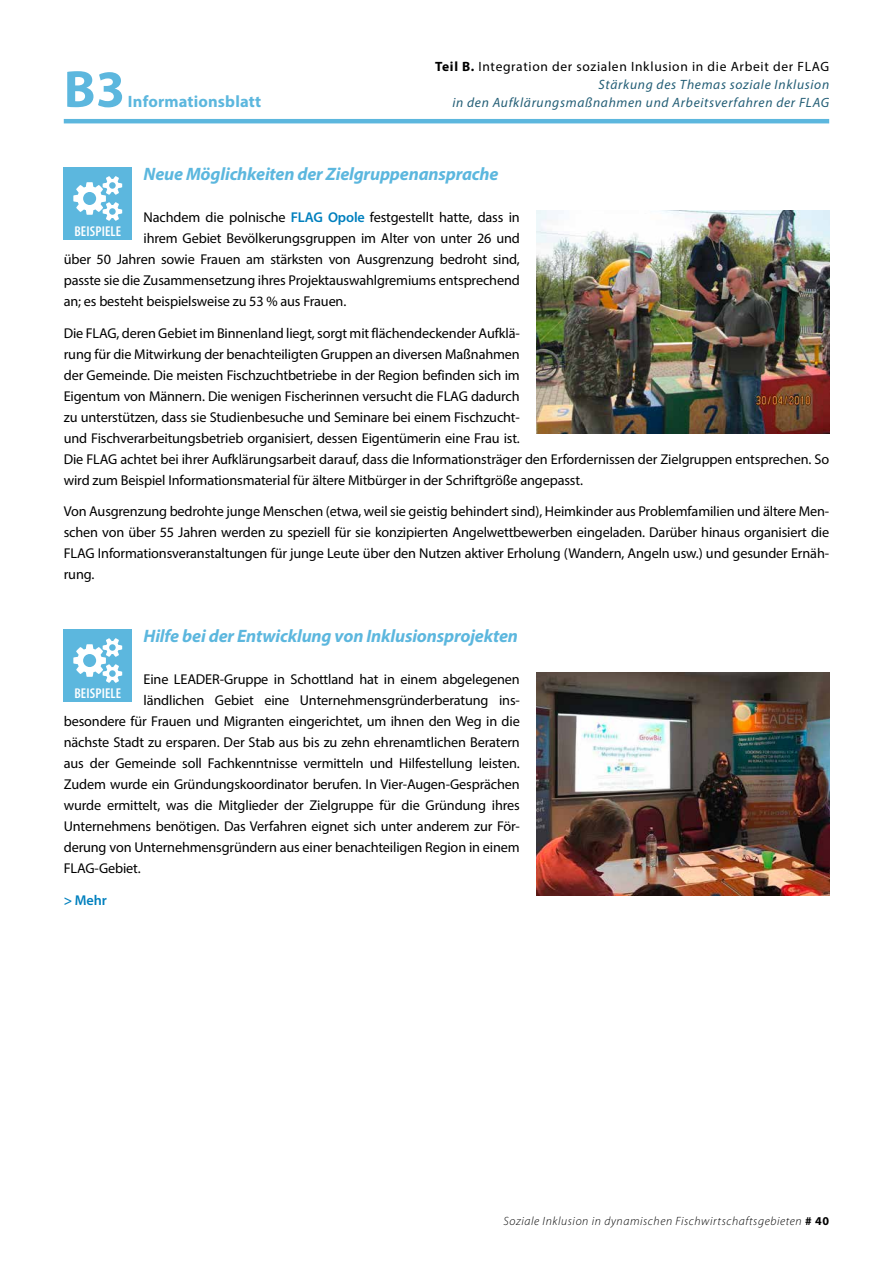
<style>
.page{position:relative;width:893px;height:1263px;background:#fff}
.page>*{position:absolute;margin:0;border:0;box-sizing:border-box;transform-origin:0 0}
.t1{font:700 52.5px "Myriad Pro";color:#5cb7de}
.t2{font:italic 700 18px "Myriad Pro";letter-spacing:-.01em;color:#5cb7de}
.t3{font:700 16.5px "Myriad Pro";letter-spacing:.01em;color:#5cb7de}
.t4{font:14.25px/21px "Myriad Pro";letter-spacing:-.01em;color:#000}
.t5{font:600 condensed 14.25px "Myriad Pro";letter-spacing:.01em;color:#fff}
.t6{font:600 14.25px "Myriad Pro";color:#0080be}
.t7{font:13.5px/18px "Myriad Pro";letter-spacing:.05em;color:#000;text-align:right}
.t8{font:italic 13.5px "Myriad Pro";letter-spacing:.05em;color:#225d75}
.t9{font:italic 300 12px "Myriad Pro";letter-spacing:.05em;color:#000}
.s1{font-weight:700}
.s2{font-style:italic;color:#225d75}
.s3{font-weight:600;color:#0080be}
.s4{font-weight:700;font-style:normal}
</style>
<div class="page">
<hr style="left:64px;top:119px;width:765px;height:4px;background:#5cb7de">
<div style="left:64px;top:168px;width:68px;height:72px;background:#5cb7de"></div>
<svg style="left:73px;top:176px;width:49px;height:45px"></svg>
<img style="left:537px;top:210px;width:292px;height:224px">
<div style="left:64px;top:630px;width:68px;height:72px;background:#5cb7de"></div>
<svg style="left:73px;top:638px;width:49px;height:45px"></svg>
<img style="left:537px;top:672px;width:292px;height:224px">
<p class="t7" style="left:435px;top:57px;width:395px"><span class="s1">Teil B.</span> Integration der sozialen Inklusion in die Arbeit der FLAG<br><span class="s2">Stärkung des Themas soziale Inklusion</span></p>
<h1 class="t1" style="left:64px;top:55px;width:63px">B3</h1>
<p class="t3" style="left:128px;top:91px;width:135px">Informationsblatt</p>
<p class="t8" style="left:452px;top:94px;width:378px">in den Aufklärungsmaßnahmen und Arbeitsverfahren der FLAG</p>
<p class="t2" style="left:144px;top:162px;width:357px">Neue Möglichkeiten der Zielgruppenansprache</p>
<p class="t4" style="left:144px;top:206px;width:378px">Nachdem die polnische <span class="s3">FLAG Opole</span> festgestellt hatte, dass in</p>
<p class="t4" style="left:144px;top:228px;width:378px">ihrem Gebiet Bevölkerungsgruppen im Alter von unter 26 und</p>
<p class="t4" style="left:64px;top:249px;width:458px">über 50 Jahren sowie Frauen am stärksten von Ausgrenzung bedroht sind,</p>
<p class="t4" style="left:64px;top:270px;width:458px">passte sie die Zusammensetzung ihres Projektauswahlgremiums entsprechend</p>
<p class="t4" style="left:64px;top:291px;width:284px">an; es besteht beispielsweise zu 53 % aus Frauen.</p>
<p class="t4" style="left:64px;top:322px;width:767px">Die FLAG, deren Gebiet im Binnenland liegt, sorgt mit flächendeckender Aufklä-<br>rung für die Mitwirkung der benachteiligten Gruppen an diversen Maßnahmen<br>der Gemeinde. Die meisten Fischzuchtbetriebe in der Region befinden sich im<br>Eigentum von Männern. Die wenigen Fischerinnen versucht die FLAG dadurch<br>zu unterstützen, dass sie Studienbesuche und Seminare bei einem Fischzucht-<br>und Fischverarbeitungsbetrieb organisiert, dessen Eigentümerin eine Frau ist.<br>Die FLAG achtet bei ihrer Aufklärungsarbeit darauf, dass die Informationsträger den Erfordernissen der Zielgruppen entsprechen. So wird zum Beispiel Informationsmaterial für ältere Mitbürger in der Schriftgröße angepasst.</p>
<p class="t4" style="left:64px;top:501px;width:767px;text-align:justify">Von Ausgrenzung bedrohte junge Menschen (etwa, weil sie geistig behindert sind), Heimkinder aus Problemfamilien und ältere Men&shy;schen von über 55 Jahren werden zu speziell für sie konzipierten Angelwettbewerben eingeladen. Darüber hinaus organisiert die FLAG Informationsveranstaltungen für junge Leute über den Nutzen aktiver Erholung (Wandern, Angeln usw.) und gesunder Ernäh&shy;rung.</p>
<p class="t5" style="left:74px;top:222px;width:48px">BEISPIELE</p>
<p class="t2" style="left:144px;top:624px;width:376px">Hilfe bei der Entwicklung von Inklusionsprojekten</p>
<p class="t4" style="left:144px;top:668px;width:378px">Eine LEADER-Gruppe in Schottland hat in einem abgelegenen</p>
<p class="t4" style="left:144px;top:690px;width:378px">ländlichen Gebiet eine Unternehmensgründerberatung ins-</p>
<p class="t4" style="left:64px;top:711px;width:458px">besondere für Frauen und Migranten eingerichtet, um ihnen den Weg in die</p>
<p class="t4" style="left:64px;top:732px;width:458px">nächste Stadt zu ersparen. Der Stab aus bis zu zehn ehrenamtlichen Beratern</p>
<p class="t4" style="left:64px;top:753px;width:457px">aus der Gemeinde soll Fachkenntnisse vermitteln und Hilfestellung leisten.</p>
<p class="t4" style="left:64px;top:774px;width:458px">Zudem wurde ein Gründungskoordinator berufen. In Vier-Augen-Gesprächen</p>
<p class="t4" style="left:64px;top:795px;width:457px">wurde ermittelt, was die Mitglieder der Zielgruppe für die Gründung ihres</p>
<p class="t4" style="left:64px;top:816px;width:458px">Unternehmens benötigen. Das Verfahren eignet sich unter anderem zur För-</p>
<p class="t4" style="left:64px;top:837px;width:458px">derung von Unternehmensgründern aus einer benachteiligen Region in einem</p>
<p class="t4" style="left:64px;top:858px;width:79px">FLAG-Gebiet.</p>
<p class="t6" style="left:64px;top:891px;width:45px">&gt; Mehr</p>
<p class="t5" style="left:74px;top:684px;width:48px">BEISPIELE</p>
<p class="t9" style="left:503px;top:1214px;width:327px">Soziale Inklusion in dynamischen Fischwirtschaftsgebieten <span class="s4"># 40</span></p>
</div>
